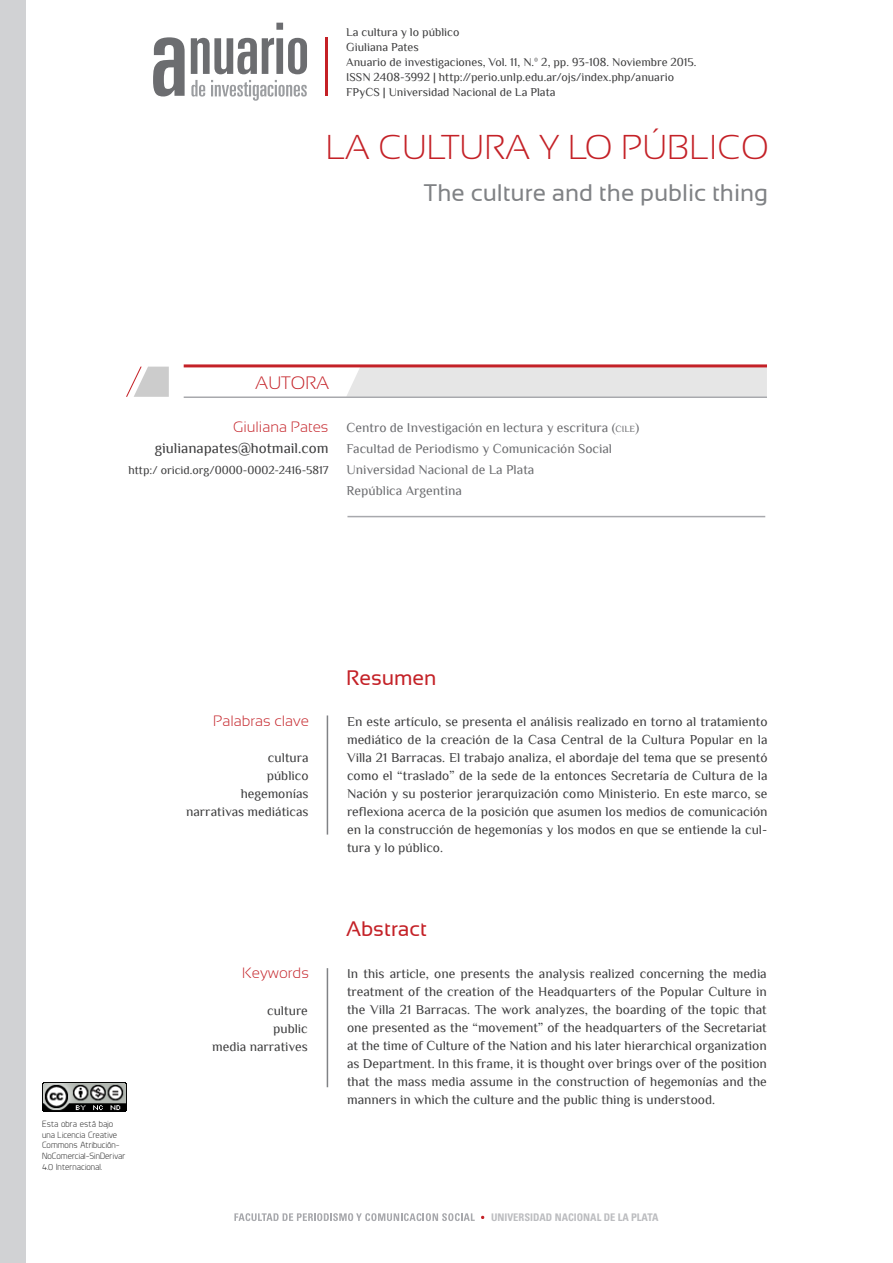
<style>
.page{position:relative;width:893px;height:1263px;background:#fff}
.page>*{position:absolute;margin:0;border:0;box-sizing:border-box;transform-origin:0 0}
.t1{font:ultra-condensed 115.05px "Univers LT Std";color:#6c6d70}
.t2{font:ultra-condensed 70.95px "Univers LT Std";color:#6c6d70}
.titulo1_ficha{font:300 34.5px "Sansation";color:#c42127}
.titulo_ingles_ficha{font:24px "Sansation";color:#808285}
.t3{font:21px "Sansation";color:#c42127}
.t4{font:300 18px "Sansation";color:#c42127}
.autor{font:300 15px "Sansation";color:#c42127}
.mail_autor{font:15px "Philosopher";color:#3e3e3f}
.abstract_ficha{font:13.5px/18px "Philosopher";color:#3e3e3f;text-align:justify}
.resumen_ficha{font:13.5px/18px "Philosopher";color:#3e3e3f;text-align:justify}
.datos_de_afiliacion{font:13.5px "Philosopher";color:#6c6d70}
.palabras_clave{font:13.5px "Philosopher";color:#3e3e3f}
.membrete_ficha{font:12px "Philosopher";color:#3e3e3f}
.mail_autor-2{font:12px "Philosopher";color:#3e3e3f}
.t5{font:700 condensed 10.5px "Univers LT Std";color:#bcbdc0}
.t6{font:9px/10.8px "Planer";color:#333}
.s1{font-size:9.45px}
</style>
<div class="page">
<div style="left:346px;top:367px;width:421px;height:29px;background:#e6e6e6"></div>
<hr style="left:327px;top:715px;width:1px;height:119px;background:#808285">
<hr style="left:327px;top:968px;width:1px;height:119px;background:#808285">
<hr style="left:184px;top:396px;width:583px;height:2px;background:#a8a9ad">
<hr style="left:347px;top:516px;width:418px;height:1px;background:#a8a9ad">
<svg style="left:126px;top:366px;width:43px;height:31px"></svg>
<hr style="left:184px;top:364px;width:583px;height:3px;background:#c42127">
<img style="left:42px;top:1082px;width:84px;height:30px">
<div style="left:0;top:0;width:26px;height:1263px;background:#d1d2d4"></div>
<hr style="left:325px;top:37px;width:3px;height:59px;background:#c42026">
<svg style="left:191px;top:80px;width:14px;height:17px"></svg>
<svg style="left:211px;top:80px;width:96px;height:21px"></svg>
<svg style="left:234px;top:1213px;width:241px;height:8px"></svg>
<h2 class="t2" style="left:188px;top:8px;width:122px">nuario</h2>
<h1 class="t1" style="left:150px;top:-11px;width:40px">a</h1>
<p class="membrete_ficha" style="left:346px;top:25px;width:115px">La cultura y lo público</p>
<p class="membrete_ficha" style="left:346px;top:40px;width:74px">Giuliana Pates</p>
<p class="membrete_ficha" style="left:346px;top:55px;width:352px">Anuario de investigaciones, Vol. 11, N.º 2, pp. 93-108. Noviembre 2015.</p>
<p class="membrete_ficha" style="left:346px;top:70px;width:329px">ISSN 2408-3992 | http://perio.unlp.edu.ar/ojs/index.php/anuario</p>
<p class="membrete_ficha" style="left:346px;top:85px;width:211px">FPyCS | Universidad Nacional de La Plata</p>
<p class="titulo1_ficha" style="left:326px;top:128px;width:445px">LA CULTURA Y LO PÚBLICO</p>
<p class="titulo_ingles_ficha" style="left:424px;top:179px;width:346px">The culture and the public thing</p>
<p class="t4" style="left:255px;top:373px;width:76px">AUTORA</p>
<p class="autor" style="left:233px;top:418px;width:97px">Giuliana Pates</p>
<p class="mail_autor" style="left:155px;top:440px;width:175px">giulianapates@hotmail.com</p>
<p class="mail_autor-2" style="left:129px;top:464px;width:201px">http:/ oricid.org/0000-0002-2416-5817</p>
<p class="datos_de_afiliacion" style="left:347px;top:420px;width:294px">Centro de Investigación en lectura y escritura (<span class="s1">cile</span>)</p>
<p class="datos_de_afiliacion" style="left:347px;top:441px;width:267px">Facultad de Periodismo y Comunicación Social</p>
<p class="datos_de_afiliacion" style="left:347px;top:462px;width:189px">Universidad Nacional de La Plata</p>
<p class="datos_de_afiliacion" style="left:347px;top:483px;width:117px">República Argentina</p>
<p class="t6" style="left:42px;top:1118px;width:73px">Esta obra está bajo</p>
<p class="t6" style="left:42px;top:1129px;width:85px">una Licencia Creative<br>Commons Atribución-<br>NoComercial-SinDerivar<br>4.0 Internacional.</p>
<p class="autor" style="left:213px;top:713px;width:97px">Palabras clave</p>
<p class="palabras_clave" style="left:268px;top:751px;width:42px">cultura</p>
<p class="palabras_clave" style="left:267px;top:769px;width:43px">público</p>
<p class="palabras_clave" style="left:241px;top:787px;width:69px">hegemonías</p>
<p class="palabras_clave" style="left:186px;top:805px;width:124px">narrativas mediáticas</p>
<p class="autor" style="left:242px;top:964px;width:68px">Keywords</p>
<p class="palabras_clave" style="left:267px;top:1003px;width:42px">culture</p>
<p class="palabras_clave" style="left:273px;top:1021px;width:36px">public</p>
<p class="palabras_clave" style="left:212px;top:1039px;width:97px">media narratives</p>
<p class="t3" style="left:346px;top:666px;width:92px">Resumen</p>
<p class="resumen_ficha" style="left:347px;top:713px;width:422px">En este artículo, se presenta el análisis realizado en torno al tratamiento mediático de la creación de la Casa Central de la Cultura Popular en la Villa 21 Barracas. El trabajo analiza, el abordaje del tema que se presentó como el “traslado” de la sede de la entonces Secretaría de Cultura de la Nación y su posterior jerarquización como Ministerio. En este marco, se reflexiona acerca de la posición que asumen los medios de comunicación en la construcción de hegemonías y los modos en que se entiende la cul&shy;tura y lo público.</p>
<p class="t3" style="left:346px;top:917px;width:82px">Abstract</p>
<p class="abstract_ficha" style="left:347px;top:965px;width:421px">In this article, one presents the analysis realized concerning the media treatment of the creation of the Headquarters of the Popular Culture in the Villa 21 Barracas. The work analyzes, the boarding of the topic that one presented as the “movement” of the headquarters of the Secretariat at the time of Culture of the Nation and his later hierarchical organization as Department. In this frame, it is thought over brings over of the position that the mass media assume in the construction of hegemonías and the manners in which the culture and the public thing is understood.</p>
<p class="t5" style="left:491px;top:1211px;width:169px">UNIVERSIDAD NACIONAL DE LA PLATA</p>
</div>
